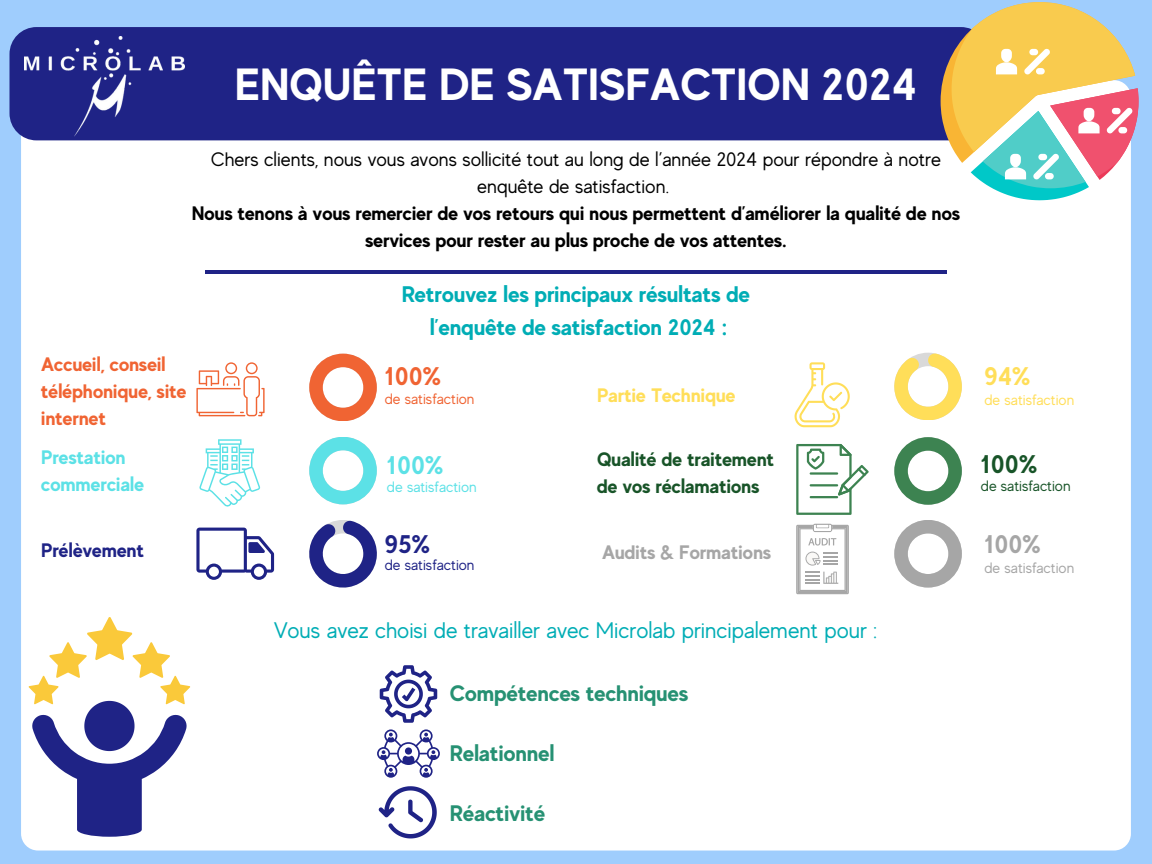
<style>
.page{position:relative;width:1152px;height:864px;background:#9fcdfd}
.page>*{position:absolute;margin:0;border:0;box-sizing:border-box;transform-origin:0 0}
.t1{font:700 45px "MADE Evolve Sans";color:#fff}
.t2{font:700 25.5px "MADE Evolve Sans";color:#f06433}
.t3{font:700 25.5px "MADE Evolve Sans";color:#5ce1e6}
.t4{font:700 25.5px "MADE Evolve Sans";color:#a6a6a6}
.t5{font:700 25.5px "MADE Evolve Sans";color:#185428}
.t6{font:700 25.5px "MADE Evolve Sans";color:#1f2386}
.t7{font:700 25.5px "MADE Evolve Sans";color:#ffde59}
.t8{font:700 22.5px/32.7px "MADE Evolve Sans";color:#00adb5;text-align:center}
.t9{font:22.5px "MADE Evolve Sans";color:#00adb5}
.t10{font:700 22.35px "MADE Evolve Sans";color:#269173}
.t11{font:700 19.5px/27px "MADE Evolve Sans";color:#000;text-align:center}
.t12{font:700 19.5px/27px "MADE Evolve Sans";color:#f06433}
.t13{font:700 19.5px/27px "MADE Evolve Sans";color:#185428}
.t14{font:700 19.5px/27px "MADE Evolve Sans";color:#5ce1e6}
.t15{font:700 19.5px "MADE Evolve Sans";color:#a6a6a6}
.t16{font:700 19.5px "MADE Evolve Sans";color:#ffde59}
.t17{font:700 19.5px "MADE Evolve Sans";color:#1f2386}
.t18{font:15px "MADE Evolve Sans";color:#f06433}
.t19{font:15px "MADE Evolve Sans";color:#5ce1e6}
.t20{font:15px "MADE Evolve Sans";color:#1f2386}
.t21{font:15px "MADE Evolve Sans";color:#ffde59}
.t22{font:15px "MADE Evolve Sans";color:#a6a6a6}
.t23{font:15px "MADE Evolve Sans";color:#185428}
.s1{font-weight:400}
</style>
<div class="page">
<div style="left:21px;top:80px;width:1110px;height:771px;background:#fff;border-radius:17px"></div>
<div style="left:9px;top:27px;width:979px;height:113px;background:#1f2386;border-radius:27px"></div>
<svg style="left:309px;top:354px;width:68px;height:67px"></svg>
<svg style="left:309px;top:437px;width:68px;height:67px"></svg>
<svg style="left:309px;top:520px;width:68px;height:68px"></svg>
<svg style="left:894px;top:353px;width:68px;height:67px"></svg>
<svg style="left:894px;top:520px;width:68px;height:68px"></svg>
<svg style="left:894px;top:437px;width:68px;height:68px"></svg>
<svg style="left:196px;top:362px;width:69px;height:54px"></svg>
<svg style="left:199px;top:439px;width:61px;height:68px"></svg>
<svg style="left:794px;top:362px;width:56px;height:65px"></svg>
<svg style="left:196px;top:528px;width:78px;height:52px"></svg>
<svg style="left:796px;top:444px;width:73px;height:71px"></svg>
<svg style="left:796px;top:524px;width:53px;height:70px"></svg>
<svg style="left:377px;top:729px;width:63px;height:49px"></svg>
<svg style="left:379px;top:786px;width:58px;height:52px"></svg>
<svg style="left:941px;top:2px;width:198px;height:198px"></svg>
<img style="left:24px;top:36px;width:161px;height:100px">
<svg style="left:380px;top:665px;width:57px;height:58px"></svg>
<svg style="left:28px;top:617px;width:162px;height:220px"></svg>
<hr style="left:205px;top:271px;width:742px;height:3px;background:#1f2386">
<p class="t1" style="left:235px;top:58px;width:684px">ENQUÊTE DE SATISFACTION 2024</p>
<p class="t11" style="left:192px;top:145px;width:770px"><span class="s1">Chers clients, nous vous avons sollicité tout au long de l’année 2024 pour répondre à notre enquête de satisfaction.<br></span>Nous tenons à vous remercier de vos retours qui nous permettent d’améliorer la qualité de nos services pour rester au plus proche de vos attentes.</p>
<h5 class="t8" style="left:402px;top:278px;width:350px">Retrouvez les principaux résultats de l’enquête de satisfaction 2024 :</h5>
<p class="t12" style="left:41px;top:351px;width:147px">Accueil, conseil téléphonique, site internet</p>
<h1 class="t2" style="left:385px;top:361px;width:58px">100%</h1>
<h6 class="t18" style="left:385px;top:391px;width:91px">de satisfaction</h6>
<h3 class="t14" style="left:41px;top:444px;width:105px">Prestation commerciale</h3>
<h5 class="t17" style="left:41px;top:539px;width:104px">Prélèvement</h5>
<p class="t3" style="left:387px;top:450px;width:58px">100%</p>
<p class="t19" style="left:387px;top:478px;width:91px">de satisfaction</p>
<h2 class="t6" style="left:385px;top:530px;width:47px">95%</h2>
<p class="t20" style="left:385px;top:556px;width:91px">de satisfaction</p>
<p class="t16" style="left:597px;top:384px;width:140px">Partie Technique</p>
<h5 class="t13" style="left:597px;top:445px;width:179px">Qualité de traitement de vos réclamations</h5>
<h5 class="t15" style="left:602px;top:541px;width:171px">Audits &amp; Formations</h5>
<h5 class="t9" style="left:274px;top:618px;width:605px">Vous avez choisi de travailler avec Microlab principalement pour :</h5>
<p class="t10" style="left:450px;top:680px;width:240px">Compétences techniques</p>
<p class="t10" style="left:450px;top:740px;width:106px">Relationnel</p>
<p class="t10" style="left:450px;top:800px;width:97px">Réactivité</p>
<p class="t7" style="left:985px;top:361px;width:47px">94%</p>
<h2 class="t21" style="left:985px;top:392px;width:91px">de satisfaction</h2>
<h2 class="t5" style="left:981px;top:449px;width:58px">100%</h2>
<p class="t23" style="left:981px;top:478px;width:91px">de satisfaction</p>
<p class="t4" style="left:985px;top:530px;width:58px">100%</p>
<p class="t22" style="left:985px;top:560px;width:91px">de satisfaction</p>
</div>
